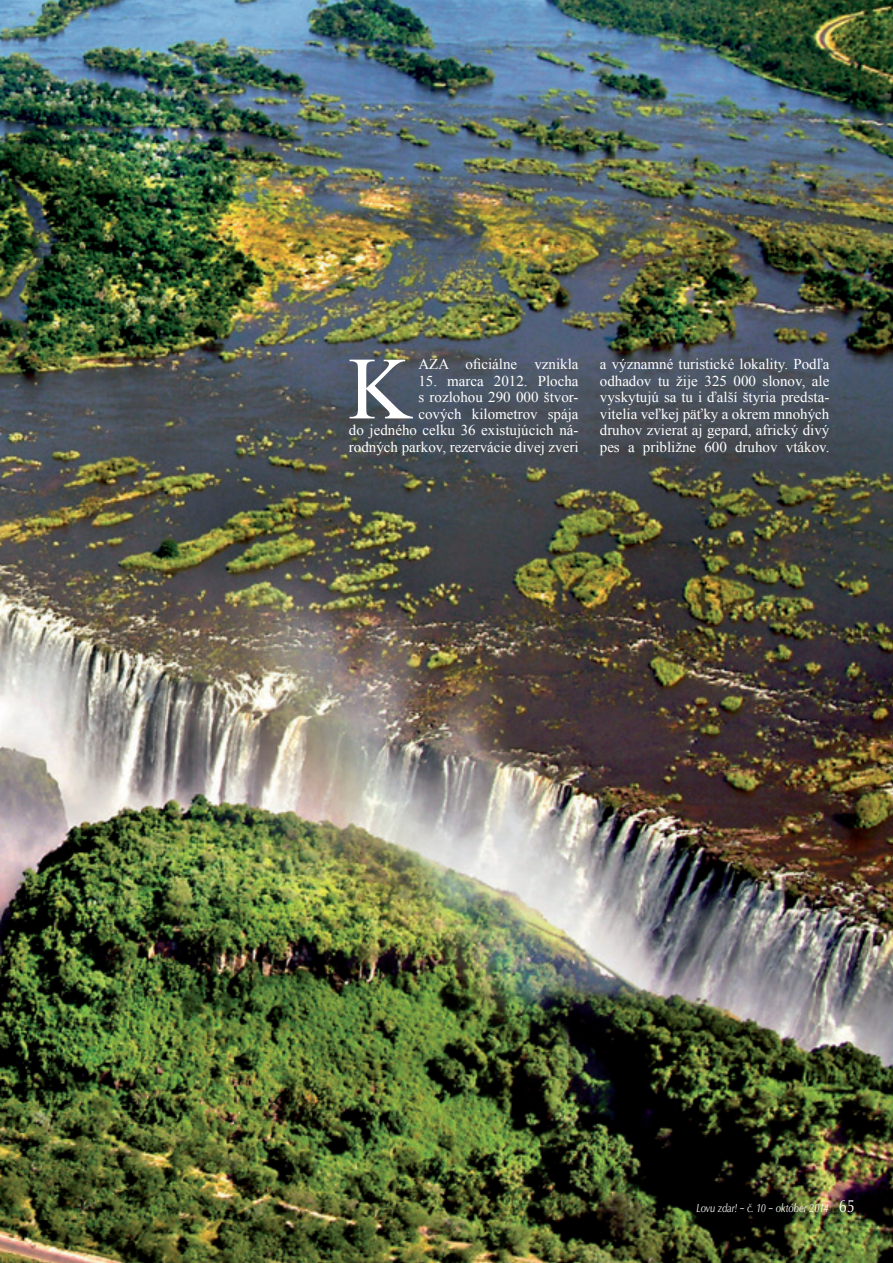
<style>
.page{position:relative;width:893px;height:1263px;background:#fff}
.page>*{position:absolute;margin:0;border:0;box-sizing:border-box;transform-origin:0 0}
.HLAVNY_TEXT{font:88.8px "Times New Roman";color:#fff}
.HLAVNY_TEXT-2{font:18px "Classico URWTOT";color:#fff;scale:.8 1}
.HLAVNY_TEXT-3{font:15px/16.6px "Times New Roman";color:#fff;text-align:right}
.HLAVNY_TEXT-4{font:italic 12px "Classico URWTOT";color:#fff;scale:.8 1}
</style>
<div class="page">
<img style="left:0;top:0;width:893px;height:1263px">
<p class="HLAVNY_TEXT-3" style="left:418px;top:355px;width:162px">AZA oficiálne vznikla</p>
<p class="HLAVNY_TEXT-3" style="left:349px;top:372px;width:231px">15. marca 2012. Plocha<br>s rozlohou 290 000 štvor-<br>cových kilometrov spája<br>do jedného celku 36 existujúcich ná&shy;rodných parkov, rezervácie divej zveri</p>
<p class="HLAVNY_TEXT" style="left:348px;top:329px;width:66px">K</p>
<p class="HLAVNY_TEXT-3" style="left:600px;top:355px;width:231px;text-align:justify">a významné turistické lokality. Podľa odhadov tu žije 325 000 slonov, ale vyskytujú sa tu i ďalší štyria predsta&shy;vitelia veľkej päťky a okrem mnohých druhov zvierat aj gepard, africký divý pes a približne 600 druhov vtákov.</p>
<p class="HLAVNY_TEXT-4" style="left:696px;top:1200px;width:167px">Lovu zdar! – č. 10 – október 2014</p>
<p class="HLAVNY_TEXT-2" style="left:839px;top:1194px;width:21px">65</p>
</div>
